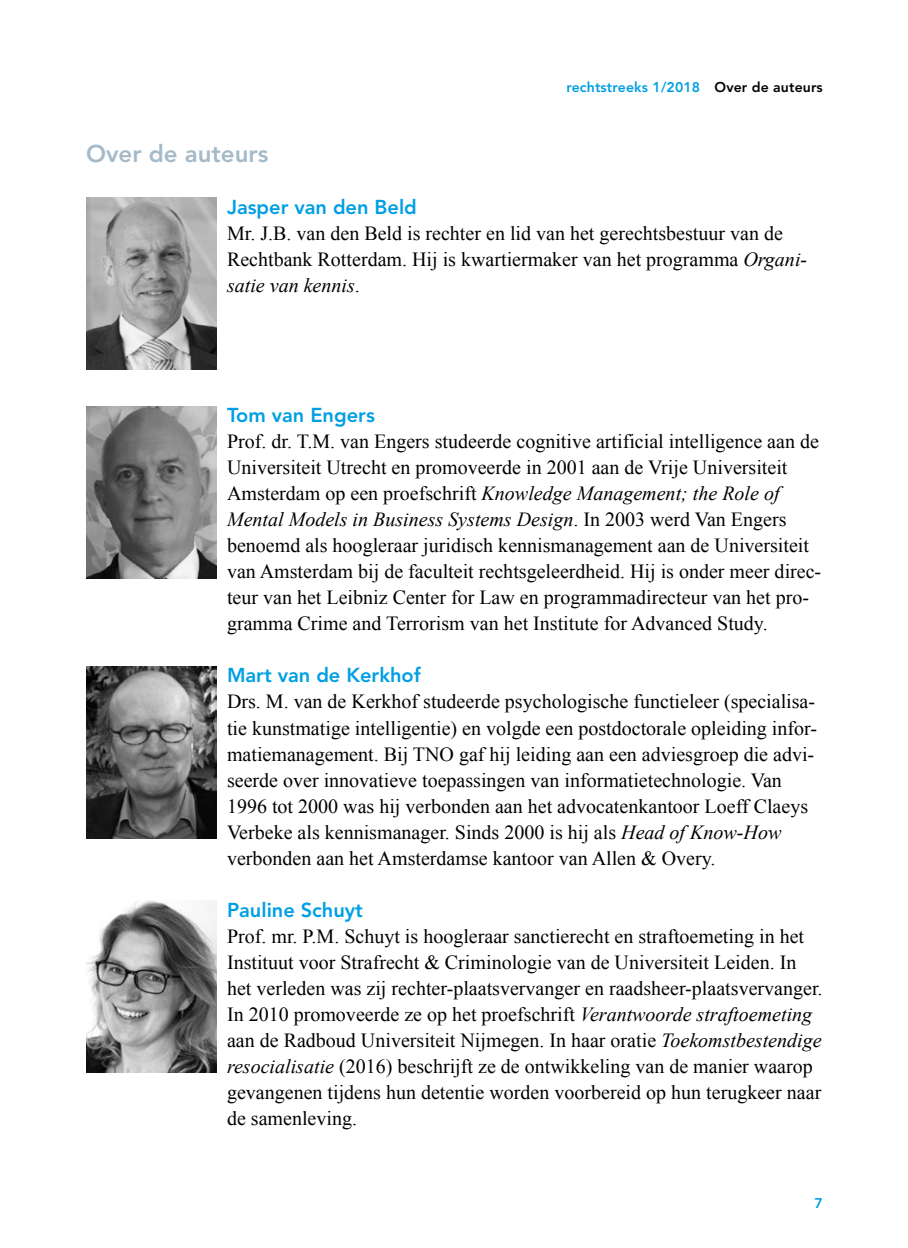
<style>
.page{position:relative;width:908px;height:1248px;background:#fff}
.page>*{position:absolute;margin:0;border:0;box-sizing:border-box;transform-origin:0 0}
.HoofdstukkopAuteurs{font:800 24px "Avenir LT Std";color:#a5bac9}
.Alinea-Eerste{font:20px/26px "Times New Roman";color:#000}
.Kop2auteurs{font:800 20px "Avenir LT Std";color:#009fe3}
.t1{font:800 14px "Avenir LT Std";letter-spacing:.01em;color:#009fe3}
.s1{color:#000}
.s2{font-style:italic}
</style>
<div class="page">
<img style="left:86px;top:197px;width:130px;height:172px">
<img style="left:86px;top:406px;width:130px;height:172px">
<img style="left:86px;top:666px;width:130px;height:172px">
<img style="left:86px;top:900px;width:130px;height:172px">
<p class="t1" style="left:566px;top:79px;width:258px">rechtstreeks 1/2018 <span class="s1">Over de auteurs</span></p>
<h2 class="HoofdstukkopAuteurs" style="left:86px;top:140px;width:184px">Over de auteurs</h2>
<h3 class="Kop2auteurs" style="left:227px;top:195px;width:191px">Jasper van den Beld</h3>
<p class="Alinea-Eerste" style="left:227px;top:220px;width:581px">Mr. J.B. van den Beld is rechter en lid van het gerechtsbestuur van de<br>Rechtbank Rotterdam. Hij is kwartiermaker van het programma <span class="s2">Organi&shy;satie van kennis</span>.</p>
<h3 class="Kop2auteurs" style="left:227px;top:403px;width:149px">Tom van Engers</h3>
<p class="Alinea-Eerste" style="left:227px;top:428px;width:595px">Prof. dr. T.M. van Engers studeerde cognitive artificial intelligence aan de Universiteit Utrecht en promoveerde in 2001 aan de Vrije Universiteit Amsterdam op een proefschrift <span class="s2">Knowledge Management; the Role of Mental Models in Business Systems Design</span>. In 2003 werd Van Engers benoemd als hoogleraar juridisch kennismanagement aan de Universiteit van Amsterdam bij de faculteit rechtsgeleerdheid. Hij is onder meer direc&shy;teur van het Leibniz Center for Law en programmadirecteur van het pro&shy;gramma Crime and Terrorism van het Institute for Advanced Study.</p>
<h3 class="Kop2auteurs" style="left:227px;top:663px;width:195px">Mart van de Kerkhof</h3>
<p class="Alinea-Eerste" style="left:227px;top:688px;width:591px">Drs. M. van de Kerkhof studeerde psychologische functieleer (specialisa&shy;tie kunstmatige intelligentie) en volgde een postdoctorale opleiding infor&shy;matiemanagement. Bij TNO gaf hij leiding aan een adviesgroep die advi&shy;seerde over innovatieve toepassingen van informatietechnologie. Van 1996 tot 2000 was hij verbonden aan het advocatenkantoor Loeff Claeys Verbeke als kennismanager. Sinds 2000 is hij als <span class="s2">Head of Know-How </span>verbonden aan het Amsterdamse kantoor van Allen &amp; Overy.</p>
<h3 class="Kop2auteurs" style="left:227px;top:897px;width:137px">Pauline Schuyt</h3>
<p class="Alinea-Eerste" style="left:227px;top:922px;width:596px">Prof. mr. P.M. Schuyt is hoogleraar sanctierecht en straftoemeting in het Instituut voor Strafrecht &amp; Criminologie van de Universiteit Leiden. In het verleden was zij rechter-plaatsvervanger en raadsheer-plaatsvervanger.<br>In 2010 promoveerde ze op het proefschrift <span class="s2">Verantwoorde straftoemeting </span>aan de Radboud Universiteit Nijmegen. In haar oratie <span class="s2">Toekomstbestendige resocialisatie</span> (2016) beschrijft ze de ontwikkeling van de manier waarop gevangenen tijdens hun detentie worden voorbereid op hun terugkeer naar de samenleving.</p>
<p class="t1" style="left:814px;top:1194px;width:10px">7</p>
</div>
